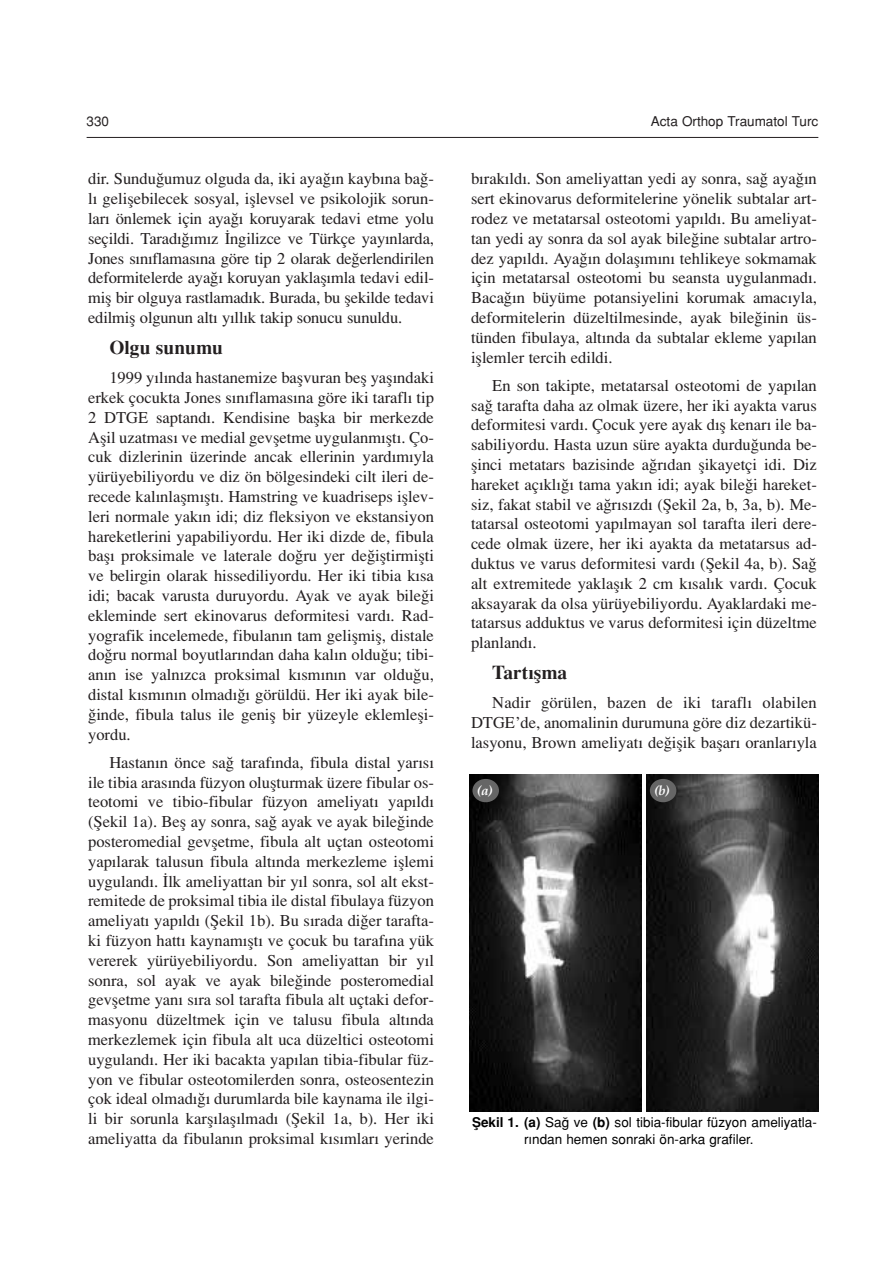
<style>
.page{position:relative;width:893px;height:1263px;background:#fff}
.page>*{position:absolute;margin:0;border:0;box-sizing:border-box;transform-origin:0 0}
.t1{font:19.5px "Times Turk B";color:#231f20}
.t2{font:16.5px/19.8px "Times Turk";color:#231f20;text-align:justify}
.t3{font:13.5px/16.6px "Helvetica Turk";color:#000}
.t4{font:13.5px "Helvetica Turk";color:#231f20}
.t5{font:13.5px "Palatino Turk BI";color:#fff}
.s1{font-family:"Helvetica Turk B"}
</style>
<div class="page">
<hr style="left:87px;top:137px;width:731px;height:1px;background:#231f20">
<img style="left:469px;top:775px;width:172px;height:337px">
<img style="left:646px;top:775px;width:172px;height:337px">
<div style="left:472px;top:779px;width:27px;height:23px;background:#666;border-radius:50%"></div>
<div style="left:650px;top:779px;width:26px;height:23px;background:#666;border-radius:50%"></div>
<p class="t4" style="left:87px;top:116px;width:24px">330</p>
<p class="t4" style="left:651px;top:116px;width:169px">Acta Orthop Traumatol Turc</p>
<p class="t2" style="left:88px;top:170px;width:347px">dir. Sundu¤umuz olguda da, iki aya¤›n kayb›na ba¤- l› geliflebilecek sosyal, ifllevsel ve psikolojik sorun&shy;lar› önlemek için aya¤› koruyarak tedavi etme yolu seçildi. Tarad›¤›m›z ‹ngilizce ve Türkçe yay›nlarda, Jones s›n›flamas›na göre tip 2 olarak de¤erlendirilen deformitelerde aya¤› koruyan yaklafl›mla tedavi edil&shy;mifl bir olguya rastlamad›k. Burada, bu flekilde tedavi edilmifl olgunun alt› y›ll›k takip sonucu sunuldu.</p>
<p class="t1" style="left:109px;top:341px;width:115px">Olgu sunumu</p>
<p class="t2" style="left:88px;top:369px;width:347px;text-indent:21px">1999 y›l›nda hastanemize baflvuran befl yafl›ndaki erkek çocukta Jones s›n›flamas›na göre iki tarafl› tip 2 DTGE saptand›. Kendisine baflka bir merkezde Aflil uzatmas› ve medial gevfletme uygulanm›flt›. Ço&shy;cuk dizlerinin üzerinde ancak ellerinin yard›m›yla yürüyebiliyordu ve diz ön bölgesindeki cilt ileri de&shy;recede kal›nlaflm›flt›. Hamstring ve kuadriseps ifllev&shy;leri normale yak›n idi; diz fleksiyon ve ekstansiyon hareketlerini yapabiliyordu. Her iki dizde de, fibula bafl› proksimale ve laterale do¤ru yer de¤ifltirmiflti ve belirgin olarak hissediliyordu. Her iki tibia k›sa idi; bacak varusta duruyordu. Ayak ve ayak bile¤i ekleminde sert ekinovarus deformitesi vard›. Rad&shy;yografik incelemede, fibulan›n tam geliflmifl, distale do¤ru normal boyutlar›ndan daha kal›n oldu¤u; tibi&shy;an›n ise yaln›zca proksimal k›sm›n›n var oldu¤u, distal k›sm›n›n olmad›¤› görüldü. Her iki ayak bile-¤inde, fibula talus ile genifl bir yüzeyle eklemlefli&shy;yordu.</p>
<p class="t2" style="left:88px;top:754px;width:347px;text-indent:21px">Hastan›n önce sa¤ taraf›nda, fibula distal yar›s› ile tibia aras›nda füzyon oluflturmak üzere fibular os&shy;teotomi ve tibio-fibular füzyon ameliyat› yap›ld› (fiekil 1a). Befl ay sonra, sa¤ ayak ve ayak bile¤inde posteromedial gevfletme, fibula alt uçtan osteotomi yap›larak talusun fibula alt›nda merkezleme ifllemi uyguland›. ‹lk ameliyattan bir y›l sonra, sol alt ekst&shy;remitede de proksimal tibia ile distal fibulaya füzyon ameliyat› yap›ld› (fiekil 1b). Bu s›rada di¤er tarafta&shy;ki füzyon hatt› kaynam›flt› ve çocuk bu taraf›na yük vererek yürüyebiliyordu. Son ameliyattan bir y›l sonra, sol ayak ve ayak bile¤inde posteromedial gevfletme yan› s›ra sol tarafta fibula alt uçtaki defor&shy;masyonu düzeltmek için ve talusu fibula alt›nda merkezlemek için fibula alt uca düzeltici osteotomi uyguland›. Her iki bacakta yap›lan tibia-fibular füz&shy;yon ve fibular osteotomilerden sonra, osteosentezin çok ideal olmad›¤› durumlarda bile kaynama ile ilgi&shy;li bir sorunla karfl›lafl›lmad› (fiekil 1a, b). Her iki ameliyatta da fibulan›n proksimal k›s›mlar› yerinde</p>
<p class="t2" style="left:471px;top:170px;width:347px">b›rak›ld›. Son ameliyattan yedi ay sonra, sa¤ aya¤›n sert ekinovarus deformitelerine yönelik subtalar art&shy;rodez ve metatarsal osteotomi yap›ld›. Bu ameliyat&shy;tan yedi ay sonra da sol ayak bile¤ine subtalar artro&shy;dez yap›ld›. Aya¤›n dolafl›m›n› tehlikeye sokmamak için metatarsal osteotomi bu seansta uygulanmad›.<br>Baca¤›n büyüme potansiyelini korumak amac›yla, deformitelerin düzeltilmesinde, ayak bile¤inin üs&shy;tünden fibulaya, alt›nda da subtalar ekleme yap›lan ifllemler tercih edildi.</p>
<p class="t2" style="left:471px;top:377px;width:347px;text-indent:21px">En son takipte, metatarsal osteotomi de yap›lan sa¤ tarafta daha az olmak üzere, her iki ayakta varus deformitesi vard›. Çocuk yere ayak d›fl kenar› ile ba&shy;sabiliyordu. Hasta uzun süre ayakta durdu¤unda be&shy;flinci metatars bazisinde a¤r›dan flikayetçi idi. Diz hareket aç›kl›¤› tama yak›n idi; ayak bile¤i hareket&shy;siz, fakat stabil ve a¤r›s›zd› (fiekil 2a, b, 3a, b). Me&shy;tatarsal osteotomi yap›lmayan sol tarafta ileri dere&shy;cede olmak üzere, her iki ayakta da metatarsus ad&shy;duktus ve varus deformitesi vard› (fiekil 4a, b). Sa¤ alt extremitede yaklafl›k 2 cm k›sal›k vard›. Çocuk aksayarak da olsa yürüyebiliyordu. Ayaklardaki me&shy;tatarsus adduktus ve varus deformitesi için düzeltme planland›.</p>
<p class="t1" style="left:492px;top:667px;width:77px">Tart›flma</p>
<p class="t2" style="left:471px;top:695px;width:347px;text-indent:21px">Nadir görülen, bazen de iki tarafl› olabilen DTGE’de, anomalinin durumuna göre diz dezartikü&shy;lasyonu, Brown ameliyat› de¤iflik baflar› oranlar›yla</p>
<p class="t5" style="left:476px;top:786px;width:18px">(a)</p>
<p class="t5" style="left:654px;top:786px;width:17px">(b)</p>
<p class="t3" style="left:524px;top:1116px;width:294px;text-indent:-52px"><span class="s1">fiekil 1. (a)</span> Sa¤ ve <span class="s1">(b)</span> sol tibia-fibular füzyon ameliyatla&shy;r›ndan hemen sonraki ön-arka grafiler.</p>
</div>
